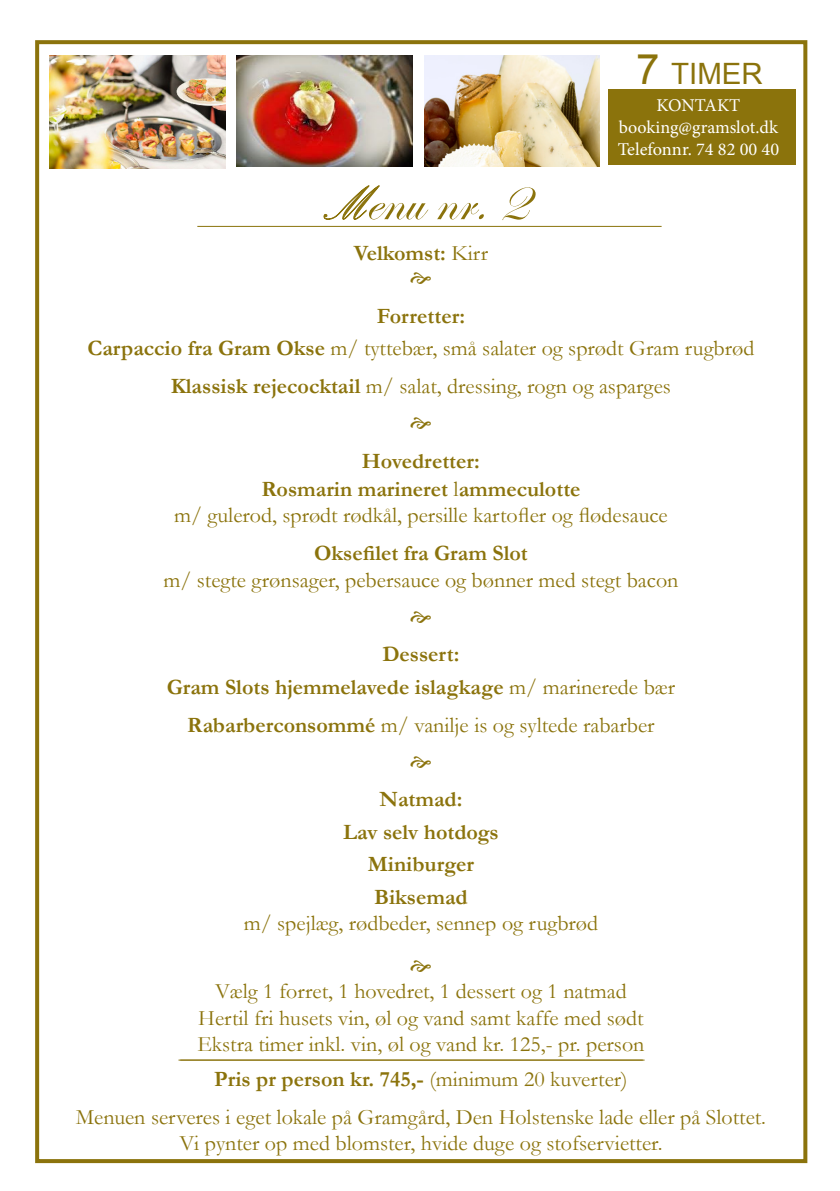
<style>
.page{position:relative;width:840px;height:1191px;background:#fff}
.page>*{position:absolute;margin:0;border:0;box-sizing:border-box;transform-origin:0 0}
.t1{font:60px "Edwardian Script ITC";color:#8b730c}
.t2{font:29.4px "Arial";color:#8b730c}
.t3{font:22px "Garamond";color:#8b730c}
.t4{font:700 22px "Garamond";color:#8b730c}
.t5{font:18px/21.6px "Minion Pro";color:#fff}
.s1{font-size:42px}
.s2{font-family:"Palace Script"}
.s3{font-weight:400}
.s4{font-weight:700}
</style>
<div class="page">
<hr style="left:178px;top:1059px;width:464px;height:1px;background:#8b730c">
<div style="left:35px;top:40px;width:771px;height:1123px;border:4px solid #8b730c"></div>
<img style="left:236px;top:55px;width:176px;height:112px">
<img style="left:49px;top:55px;width:176px;height:113px">
<img style="left:424px;top:55px;width:175px;height:111px">
<div style="left:608px;top:89px;width:187px;height:76px;background:#8b730c"></div>
<hr style="left:197px;top:226px;width:464px;height:1px;background:#8b730c">
<hr style="left:180px;top:1059px;width:464px;height:1px;background:#8b730c">
<svg style="left:323px;top:185px;width:57px;height:35px"></svg>
<p class="t2" style="left:635px;top:55px;width:128px"><span class="s1">7</span> TIMER</p>
<p class="t1" style="left:322px;top:168px;width:206px"><span class="s2">M</span>enu nr. 2</p>
<p class="t4" style="left:353px;top:238px;width:135px">Velkomst: <span class="s3">Kirr</span></p>
<p class="t5" style="left:656px;top:95px;width:85px">KONTAKT</p>
<p class="t5" style="left:617px;top:116px;width:163px">booking@gramslot.dk<br>Telefonnr. 74 82 00 40</p>
<p class="t4" style="left:376px;top:301px;width:90px">Forretter:</p>
<p class="t3" style="left:87px;top:333px;width:668px"><span class="s4">Carpaccio fra Gram Okse</span> m/ tyttebær, små salater og sprødt Gram rugbrød</p>
<p class="t3" style="left:171px;top:372px;width:501px"><span class="s4">Klassisk rejecocktail</span> m/ salat, dressing, rogn og asparges</p>
<p class="t4" style="left:362px;top:446px;width:119px">Hovedretter:</p>
<p class="t4" style="left:261px;top:474px;width:320px">Rosmarin marineret <span class="s3">l</span>ammeculotte</p>
<p class="t3" style="left:174px;top:500px;width:495px">m/ gulerod, sprødt rødkål, persille kartofler og flødesauce</p>
<p class="t4" style="left:314px;top:538px;width:215px">Oksefilet fra Gram Slot</p>
<p class="t3" style="left:163px;top:565px;width:516px">m/ stegte grønsager, pebersauce og bønner med stegt bacon</p>
<p class="t4" style="left:382px;top:639px;width:79px">Dessert:</p>
<p class="t4" style="left:167px;top:671px;width:509px">Gram Slots hjemmelavede islagkage <span class="s3">m/ marinerede bær</span></p>
<p class="t3" style="left:187px;top:710px;width:468px"><span class="s4">Rabarberconsommé</span> m/ vanilje is og syltede rabarber</p>
<p class="t4" style="left:379px;top:784px;width:84px">Natmad:</p>
<p class="t4" style="left:343px;top:817px;width:157px">Lav selv hotdogs</p>
<p class="t4" style="left:367px;top:849px;width:108px">Miniburger</p>
<p class="t4" style="left:374px;top:881px;width:95px">Biksemad</p>
<p class="t3" style="left:243px;top:908px;width:355px">m/ spejlæg, rødbeder, sennep og rugbrød</p>
<p class="t3" style="left:215px;top:976px;width:413px">Vælg 1 forret, 1 hovedret, 1 dessert og 1 natmad</p>
<p class="t3" style="left:198px;top:1003px;width:446px">Hertil fri husets vin, øl og vand samt kaffe med sødt</p>
<p class="t3" style="left:197px;top:1029px;width:448px">Ekstra timer inkl. vin, øl og vand kr. 125,- pr. person</p>
<p class="t4" style="left:214px;top:1063px;width:414px">Pris pr person kr. 745,- <span class="s3">(minimum 20 kuverter)</span></p>
<p class="t3" style="left:76px;top:1102px;width:691px">Menuen serveres i eget lokale på Gramgård, Den Holstenske lade eller på Slottet.</p>
<p class="t3" style="left:179px;top:1128px;width:484px">Vi pynter op med blomster, hvide duge og stofservietter.</p>
</div>
